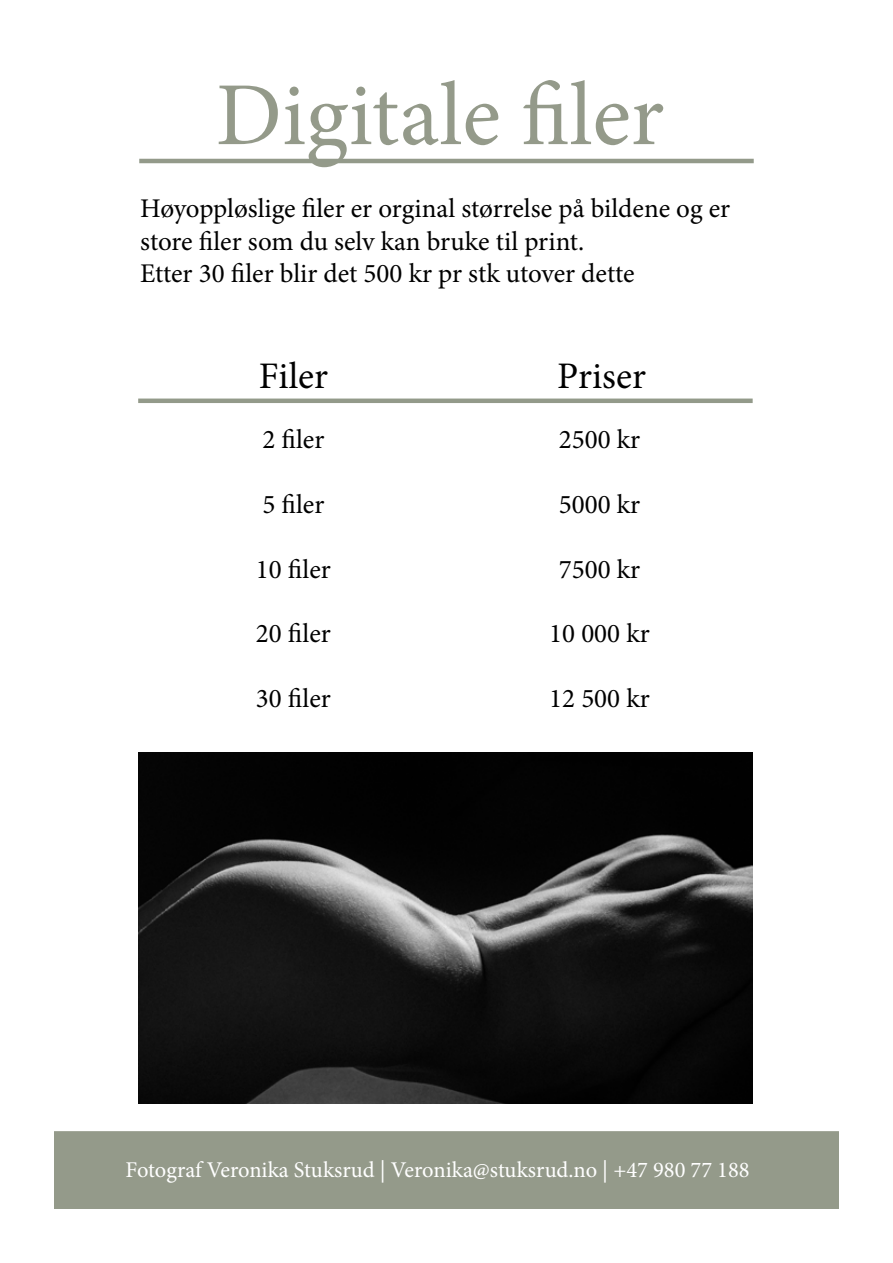
<style>
.page{position:relative;width:893px;height:1263px;background:#fff}
.page>*{position:absolute;margin:0;border:0;box-sizing:border-box;transform-origin:0 0}
.t1{font:90px "Minion Pro";color:#949a8a}
.t2{font:37.5px "Minion Pro";color:#000}
.t3{font:27px/32.4px "Minion Pro";color:#000}
.t4{font:22.5px "Minion Pro";color:#fff}
</style>
<div class="page">
<hr style="left:139px;top:159px;width:615px;height:4px;background:#939a8a">
<div style="left:138px;top:398px;width:615px;height:5px;background:#939a8a"></div>
<div style="left:54px;top:1131px;width:785px;height:78px;background:#949a8a;border:2px solid #949a8a"></div>
<img style="left:138px;top:753px;width:615px;height:350px">
<h1 class="t1" style="left:216px;top:55px;width:450px">Digitale filer</h1>
<p class="t3" style="left:140px;top:193px;width:591px">Høyoppløslige filer er orginal størrelse på bildene og er store filer som du selv kan bruke til print.<br>Etter 30 filer blir det 500 kr pr stk utover dette</p>
<h2 class="t2" style="left:259px;top:351px;width:71px">Filer</h2>
<h2 class="t2" style="left:557px;top:351px;width:90px">Priser</h2>
<p class="t3" style="left:262px;top:423px;width:63px">2 filer</p>
<p class="t3" style="left:559px;top:423px;width:83px">2500 kr</p>
<p class="t3" style="left:262px;top:488px;width:63px">5 filer</p>
<p class="t3" style="left:559px;top:488px;width:83px">5000 kr</p>
<p class="t3" style="left:256px;top:553px;width:76px">10 filer</p>
<p class="t3" style="left:559px;top:553px;width:83px">7500 kr</p>
<p class="t3" style="left:256px;top:618px;width:76px">20 filer</p>
<p class="t3" style="left:549px;top:618px;width:102px">10 000 kr</p>
<p class="t3" style="left:256px;top:683px;width:76px">30 filer</p>
<p class="t3" style="left:549px;top:683px;width:102px">12 500 kr</p>
<p class="t4" style="left:126px;top:1155px;width:626px">Fotograf Veronika Stuksrud | Veronika@stuksrud.no | +47 980 77 188</p>
</div>
